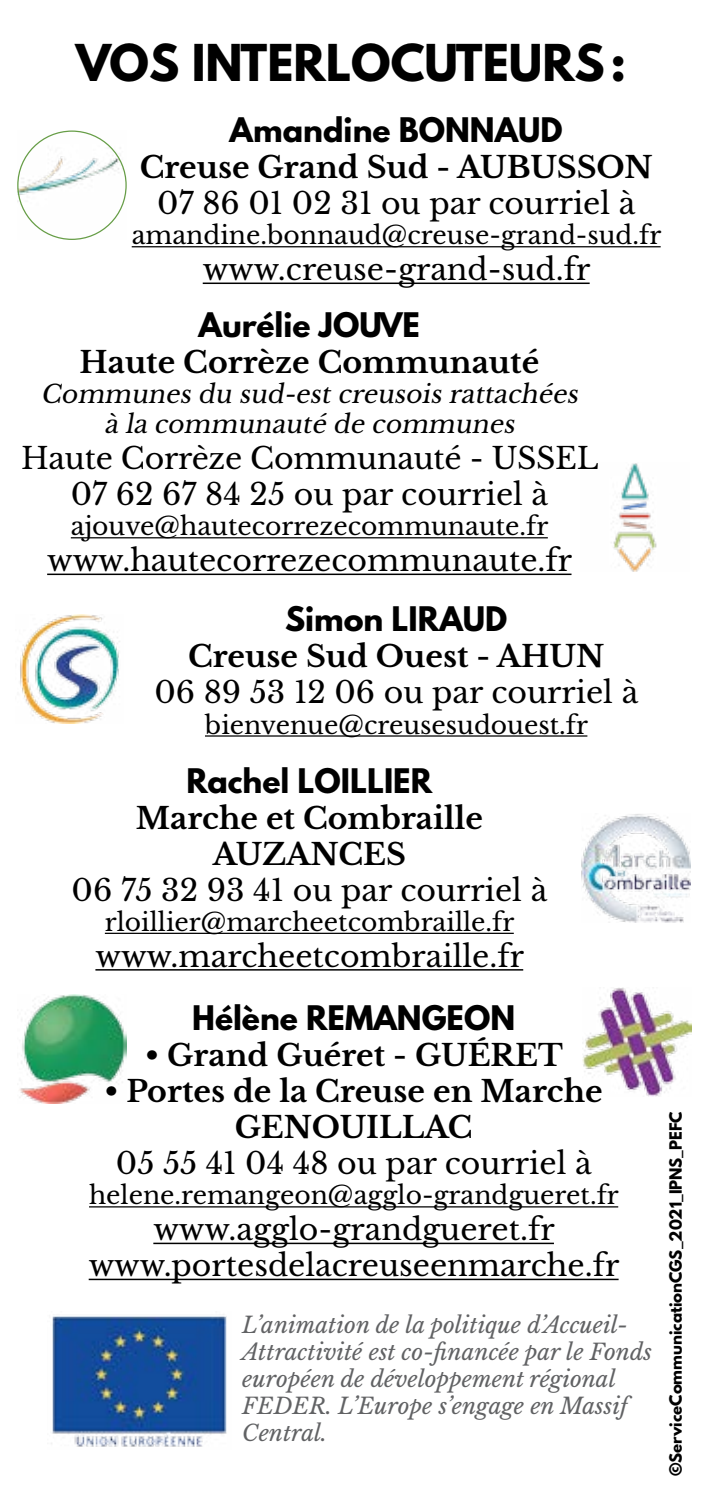
<style>
.page{position:relative;width:702px;height:1489px;background:#fff}
.page>*{position:absolute;margin:0;border:0;box-sizing:border-box;transform-origin:0 0}
.t1{font:700 45px "League Spartan";color:#000}
.t2{font:30px/36px "Libre Baskerville";color:#000;text-align:center}
.t3{font:700 30px/36px "Libre Baskerville";color:#000;text-align:center}
.t4{font:700 30px "League Spartan";color:#000}
.t5{font:25px "Libre Baskerville";color:#000}
.t6{font:italic 25px/30px "Libre Baskerville";color:#000;text-align:center}
.t7{font:italic 22.5px/27px "Libre Baskerville";color:#616264}
.t8{font:700 15px "League Spartan";color:#000}
</style>
<div class="page">
<hr style="left:132px;top:246px;width:528px;height:1px;background:#000">
<hr style="left:203px;top:282px;width:386px;height:2px;background:#000">
<img style="left:17px;top:132px;width:109px;height:107px">
<hr style="left:205px;top:735px;width:382px;height:1px;background:#000">
<img style="left:20px;top:614px;width:100px;height:109px">
<hr style="left:89px;top:1206px;width:529px;height:1px;background:#000">
<hr style="left:153px;top:1242px;width:401px;height:1px;background:#000">
<hr style="left:89px;top:1278px;width:529px;height:1px;background:#000">
<img style="left:19px;top:994px;width:107px;height:109px">
<img style="left:582px;top:987px;width:109px;height:109px">
<hr style="left:71px;top:537px;width:477px;height:1px;background:#000">
<hr style="left:47px;top:573px;width:524px;height:2px;background:#000">
<img style="left:613px;top:463px;width:44px;height:108px">
<hr style="left:105px;top:932px;width:409px;height:1px;background:#000">
<hr style="left:95px;top:969px;width:428px;height:1px;background:#000">
<img style="left:581px;top:814px;width:109px;height:108px">
<img style="left:51px;top:1314px;width:176px;height:133px">
<h1 class="t1" style="left:76px;top:28px;width:552px">VOS INTERLOCUTEURS:</h1>
<p class="t4" style="left:230px;top:107px;width:334px">Amandine BONNAUD</p>
<p class="t3" style="left:140px;top:149px;width:514px">Creuse Grand Sud - AUBUSSON</p>
<p class="t2" style="left:157px;top:185px;width:479px">07 86 01 02 31 ou par courriel à</p>
<p class="t5" style="left:132px;top:220px;width:531px">amandine.bonnaud@creuse-grand-sud.fr</p>
<p class="t2" style="left:203px;top:251px;width:389px">www.creuse-grand-sud.fr</p>
<p class="t4" style="left:198px;top:301px;width:223px">Aurélie JOUVE</p>
<p class="t3" style="left:79px;top:344px;width:461px">Haute Corrèze Communauté</p>
<p class="t6" style="left:41px;top:379px;width:543px">Communes du sud-est creusois rattachées à la communauté de communes</p>
<p class="t2" style="left:21px;top:440px;width:579px">Haute Corrèze Communauté - USSEL<br>07 62 67 84 25 ou par courriel à</p>
<p class="t5" style="left:71px;top:511px;width:479px">ajouve@hautecorrezecommunaute.fr</p>
<p class="t2" style="left:47px;top:542px;width:526px">www.hautecorrezecommunaute.fr</p>
<p class="t4" style="left:285px;top:595px;width:224px">Simon LIRAUD</p>
<p class="t3" style="left:188px;top:638px;width:417px">Creuse Sud Ouest - AHUN</p>
<p class="t2" style="left:154px;top:674px;width:485px">06 89 53 12 06 ou par courriel à</p>
<p class="t5" style="left:205px;top:709px;width:384px">bienvenue@creusesudouest.fr</p>
<p class="t4" style="left:186px;top:757px;width:247px">Rachel LOILLIER</p>
<p class="t3" style="left:136px;top:800px;width:348px">Marche et Combraille<br>AUZANCES</p>
<p class="t2" style="left:72px;top:872px;width:477px">06 75 32 93 41 ou par courriel à</p>
<p class="t5" style="left:105px;top:906px;width:411px">rloillier@marcheetcombraille.fr</p>
<p class="t2" style="left:95px;top:938px;width:430px">www.marcheetcombraille.fr</p>
<p class="t4" style="left:192px;top:994px;width:324px">Hélène REMANGEON</p>
<p class="t3" style="left:145px;top:1037px;width:419px">• Grand Guéret - GUÉRET</p>
<p class="t3" style="left:104px;top:1073px;width:499px">• Portes de la Creuse en Marche<br>GENOUILLAC</p>
<p class="t2" style="left:116px;top:1145px;width:477px">05 55 41 04 48 ou par courriel à</p>
<p class="t5" style="left:89px;top:1179px;width:531px">helene.remangeon@agglo-grandgueret.fr</p>
<p class="t2" style="left:89px;top:1211px;width:532px">www.agglo-grandgueret.fr www.portesdelacreuseenmarche.fr</p>
<p class="t7" style="left:242px;top:1311px;width:411px">L’animation de la politique d’Accueil-<br>Attractivité est co-financée par le Fonds européen de développement régional<br>FEDER. L’Europe s’engage en Massif<br>Central.</p>
<p class="t8" style="left:664px;top:1475px;width:365px;rotate:-90deg">©ServiceCommunicationCGS_2021_IPNS_PEFC</p>
</div>
